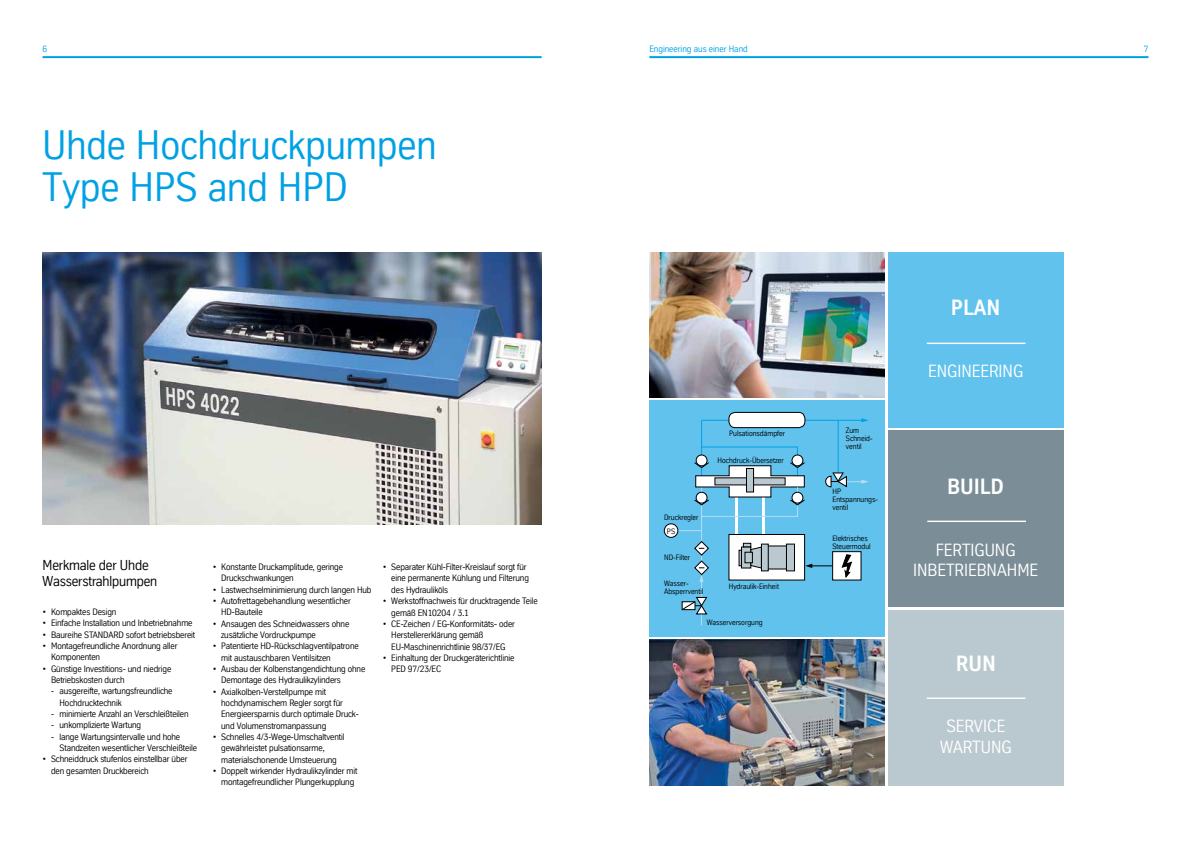
<style>
.page{position:relative;width:1191px;height:842px;background:#fff}
.page>*{position:absolute;margin:0;border:0;box-sizing:border-box;transform-origin:0 0}
.t1{font:40px/42px "TK Type";color:#00a1e4}
.t2{font:700 21.4px "TK Type";color:#fff}
.t3{font:17.1px/20.6px "TK Type";color:#fff;text-align:center}
.t4{font:14px/16px "TK Type";letter-spacing:-.01em;color:#000}
.t5{font:9px/11.3px "TK Type";letter-spacing:-.01em;color:#000}
.t6{font:9px "TK Type";color:#00a1e4}
.t7{font:7.6px/8.1px "TK Type";color:#000}
</style>
<div class="page">
<hr style="left:43px;top:56px;width:498px;height:2px;background:#00a1e4">
<hr style="left:649px;top:56px;width:499px;height:2px;background:#00a1e4">
<div style="left:887px;top:252px;width:176px;height:176px;background:#61c2ee"></div>
<hr style="left:927px;top:343px;width:98px;height:1px;background:#fff">
<div style="left:888px;top:431px;width:175px;height:176px;background:#7b8d97"></div>
<hr style="left:927px;top:521px;width:99px;height:1px;background:#fff">
<div style="left:887px;top:610px;width:176px;height:175px;background:#bac8cf"></div>
<hr style="left:926px;top:697px;width:99px;height:2px;background:#fff">
<img style="left:43px;top:252px;width:498px;height:272px">
<img style="left:649px;top:640px;width:236px;height:145px">
<img style="left:649px;top:252px;width:236px;height:146px">
<div style="left:649px;top:401px;width:236px;height:236px;background:#61c2ee"></div>
<hr style="left:701px;top:485px;width:1px;height:86px;background:#b3ddf6">
<hr style="left:701px;top:446px;width:96px;height:1px;background:#00a1e4">
<hr style="left:797px;top:446px;width:1px;height:30px;background:#00a1e4">
<hr style="left:701px;top:421px;width:1px;height:55px;background:#00a1e4">
<hr style="left:701px;top:420px;width:162px;height:1px;background:#00a1e4">
<hr style="left:837px;top:421px;width:1px;height:61px;background:#00a1e4">
<hr style="left:735px;top:494px;width:3px;height:54px;background:#fff">
<hr style="left:762px;top:494px;width:3px;height:54px;background:#fff">
<div style="left:729px;top:412px;width:76px;height:16px;background:#fff;border-radius:6px"></div>
<div style="left:728px;top:412px;width:77px;height:16px;border:1px solid #000;border-radius:6px"></div>
<svg style="left:678px;top:530px;width:23px;height:1px"></svg>
<hr style="left:797px;top:487px;width:1px;height:30px;background:#b3ddf6">
<hr style="left:701px;top:516px;width:97px;height:1px;background:#b3ddf6">
<svg style="left:861px;top:418px;width:7px;height:4px"></svg>
<svg style="left:728px;top:534px;width:133px;height:46px"></svg>
<div style="left:765px;top:546px;width:24px;height:23px;background:#bac8cf"></div>
<div style="left:744px;top:552px;width:8px;height:11px;background:#bac8cf;border:1px solid #000"></div>
<div style="left:761px;top:544px;width:7px;height:27px;background:#bac8cf;border:1px solid #000"></div>
<div style="left:786px;top:544px;width:8px;height:27px;background:#bac8cf;border:1px solid #000"></div>
<div style="left:696px;top:455px;width:11px;height:11px;background:#fff;border-radius:50%"></div>
<div style="left:696px;top:455px;width:11px;height:11px;border:1px solid #000;border-radius:50%"></div>
<svg style="left:825px;top:472px;width:43px;height:15px"></svg>
<div style="left:664px;top:524px;width:14px;height:13px;background:#fff;border-radius:50%"></div>
<div style="left:664px;top:524px;width:14px;height:14px;border:1px solid #000;border-radius:50%"></div>
<div style="left:792px;top:455px;width:11px;height:11px;background:#fff;border-radius:50%"></div>
<div style="left:791px;top:455px;width:12px;height:11px;border:1px solid #000;border-radius:50%"></div>
<svg style="left:694px;top:462px;width:111px;height:44px"></svg>
<svg style="left:681px;top:541px;width:28px;height:84px"></svg>
<p class="t6" style="left:43px;top:44px;width:6px">6</p>
<p class="t6" style="left:649px;top:44px;width:100px">Engineering aus einer Hand</p>
<p class="t6" style="left:1143px;top:44px;width:6px">7</p>
<h1 class="t1" style="left:43px;top:125px;width:395px">Uhde Hochdruckpumpen<br>Type HPS and HPD</h1>
<h3 class="t4" style="left:43px;top:557px;width:116px">Merkmale der Uhde<br>Wasserstrahlpumpen</h3>
<p class="t5" style="left:43px;top:606px;width:75px">• Kompaktes Design</p>
<p class="t5" style="left:43px;top:618px;width:151px">• Einfache Installation und Inbetriebnahme</p>
<p class="t5" style="left:43px;top:629px;width:154px">• Baureihe STANDARD sofort betriebsbereit</p>
<p class="t5" style="left:51px;top:640px;width:128px;text-indent:-9px">• Montagefreundliche Anordnung aller<br>Komponenten</p>
<p class="t5" style="left:51px;top:663px;width:122px;text-indent:-9px">• Günstige Investitions- und niedrige<br>Betriebskosten durch</p>
<p class="t5" style="left:60px;top:686px;width:114px;text-indent:-9px">- ausgereifte, wartungsfreundliche<br>Hochdrucktechnik</p>
<p class="t5" style="left:51px;top:708px;width:139px">- minimierte Anzahl an Verschleißteilen</p>
<p class="t5" style="left:51px;top:720px;width:92px">- unkomplizierte Wartung</p>
<p class="t5" style="left:60px;top:731px;width:139px;text-indent:-9px">- lange Wartungsintervalle und hohe<br>Standzeiten wesentlicher Verschleißteile</p>
<p class="t5" style="left:51px;top:754px;width:138px;text-indent:-9px">• Schneiddruck stufenlos einstellbar über den gesamten Druckbereich</p>
<p class="t5" style="left:221px;top:561px;width:123px;text-indent:-9px">• Konstante Druckamplitude, geringe<br>Druckschwankungen</p>
<p class="t5" style="left:213px;top:584px;width:160px">• Lastwechselminimierung durch langen Hub</p>
<p class="t5" style="left:221px;top:595px;width:131px;text-indent:-9px">• Autofrettagebehandlung wesentlicher<br>HD-Bauteile</p>
<p class="t5" style="left:221px;top:618px;width:130px;text-indent:-9px">• Ansaugen des Schneidwassers ohne zusätzliche Vordruckpumpe</p>
<p class="t5" style="left:221px;top:641px;width:139px;text-indent:-9px">• Patentierte HD-Rückschlagventilpatrone mit austauschbaren Ventilsitzen</p>
<p class="t5" style="left:221px;top:663px;width:146px;text-indent:-9px">• Ausbau der Kolbenstangendichtung ohne<br>Demontage des Hydraulikzylinders</p>
<p class="t5" style="left:221px;top:686px;width:139px;text-indent:-9px">• Axialkolben-Verstellpumpe mit hochdynamischem Regler sorgt für Energieersparnis durch optimale Druck&shy;und Volumenstromanpassung</p>
<p class="t5" style="left:221px;top:731px;width:125px;text-indent:-9px">• Schnelles 4/3-Wege-Umschaltventil gewährleistet pulsationsarme, materialschonende Umsteuerung</p>
<p class="t5" style="left:213px;top:765px;width:146px;text-align:center">• Doppelt wirkender Hydraulikzylinder mit montagefreundlicher Plungerkupplung</p>
<p class="t5" style="left:391px;top:561px;width:139px;text-indent:-9px">• Separater Kühl-Filter-Kreislauf sorgt für eine permanente Kühlung und Filterung des Hydrauliköls</p>
<p class="t5" style="left:391px;top:595px;width:148px;text-indent:-9px">• Werkstoffnachweis für drucktragende Teile gemäß EN10204 / 3.1</p>
<p class="t5" style="left:391px;top:618px;width:125px;text-indent:-9px">• CE-Zeichen / EG-Konformitäts- oder<br>Herstellererklärung gemäß<br>EU-Maschinenrichtlinie 98/37/EG</p>
<p class="t5" style="left:391px;top:652px;width:125px;text-indent:-9px">• Einhaltung der Druckgeräterichtlinie<br>PED 97/23/EC</p>
<p class="t7" style="left:664px;top:513px;width:36px">Druckregler</p>
<p class="t7" style="left:664px;top:553px;width:28px">ND-Filter</p>
<p class="t7" style="left:667px;top:527px;width:10px">PS</p>
<p class="t7" style="left:664px;top:579px;width:41px">Wasser-<br>Absperrventil</p>
<p class="t7" style="left:729px;top:429px;width:57px">Pulsationsdämpfer</p>
<p class="t7" style="left:846px;top:426px;width:28px">Zum<br>Schneid&shy;ventil</p>
<p class="t7" style="left:717px;top:456px;width:68px">Hochdruck-Übersetzer</p>
<p class="t7" style="left:728px;top:582px;width:52px">Hydraulik-Einheit</p>
<p class="t7" style="left:832px;top:487px;width:47px">HP<br>Entspannungs&shy;ventil</p>
<p class="t7" style="left:832px;top:534px;width:40px">Elektrisches<br>Steuermodul</p>
<p class="t7" style="left:706px;top:618px;width:58px">Wasserversorgung</p>
<h2 class="t2" style="left:951px;top:297px;width:51px">PLAN</h2>
<h3 class="t3" style="left:928px;top:361px;width:96px">ENGINEERING</h3>
<h2 class="t2" style="left:947px;top:475px;width:59px">BUILD</h2>
<h3 class="t3" style="left:913px;top:539px;width:127px">FERTIGUNG<br>INBETRIEBNAHME</h3>
<h2 class="t2" style="left:955px;top:652px;width:42px">RUN</h2>
<h3 class="t3" style="left:940px;top:716px;width:73px">SERVICE<br>WARTUNG</h3>
</div>
